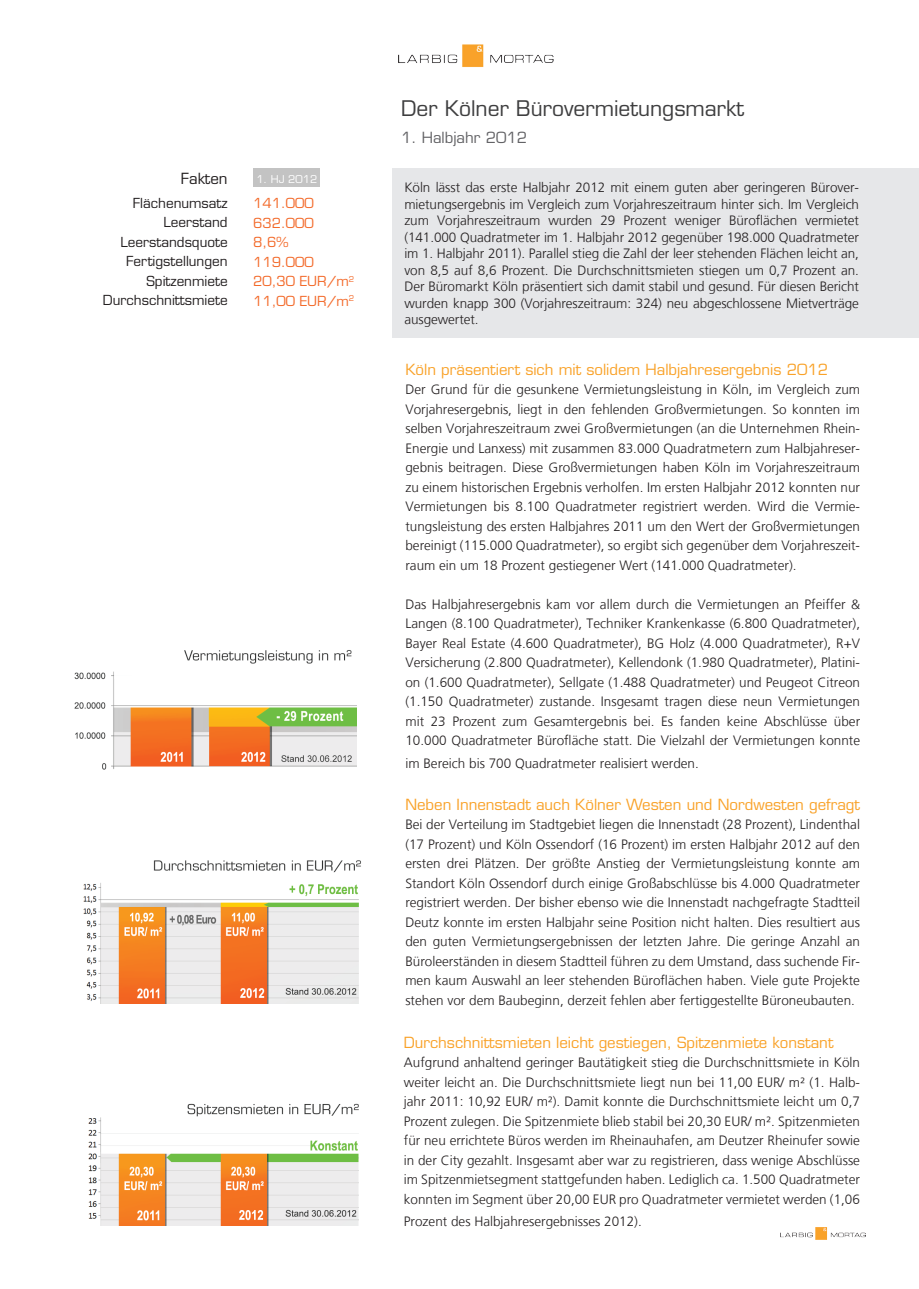
<style>
.page{position:relative;width:919px;height:1289px;background:#fff}
.page>*{position:absolute;margin:0;border:0;box-sizing:border-box;transform-origin:0 0}
.t1{font:21px "Eurostile";color:#3e3e3f}
.t2{font:15px "Eurostile";color:#f9a229}
.t3{font:15px "Eurostile";color:#636366}
.t4{font:15px "Eurostile";color:#231f20}
.t5{font:300 13.5px/19.5px "Frutiger LT";color:#231f20;text-align:justify}
.t6{font:13.5px/19.5px "Eurostile";color:#231f20;text-align:right}
.t7{font:13.5px/19.5px "Eurostile";color:#f36a2a}
.t8{font:10.5px "Eurostile";color:#fff}
</style>
<div class="page">
<div style="left:392px;top:169px;width:526px;height:169px;background:#e6e7e9"></div>
<img style="left:399px;top:45px;width:154px;height:22px">
<img style="left:74px;top:650px;width:282px;height:120px">
<img style="left:88px;top:1103px;width:271px;height:122px">
<img style="left:83px;top:860px;width:278px;height:143px">
<div style="left:253px;top:169px;width:66px;height:18px;background:#c3c3c3"></div>
<img style="left:780px;top:1227px;width:85px;height:12px">
<p class="t4" style="left:181px;top:169px;width:48px">Fakten</p>
<p class="t6" style="left:103px;top:193px;width:126px">Flächenumsatz<br>Leerstand<br>Leerstandsquote<br>Fertigstellungen<br>Spitzenmiete<br>Durchschnittsmiete</p>
<p class="t8" style="left:256px;top:172px;width:62px">1. HJ 2012</p>
<p class="t7" style="left:253px;top:193px;width:103px">141.000<br>632.000<br>8,6%<br>119.000<br>20,30 EUR/m<sup>2<br></sup>11,00 EUR/m<sup>2</sup></p>
<h1 class="t1" style="left:401px;top:95px;width:344px">Der Kölner Bürovermietungsmarkt</h1>
<p class="t3" style="left:401px;top:128px;width:127px">1. Halbjahr 2012</p>
<p class="t5" style="left:404px;top:179px;width:456px;line-height:16.5px">Köln lässt das erste Halbjahr 2012 mit einem guten aber geringeren Bürover&shy;mietungsergebnis im Vergleich zum Vorjahreszeitraum hinter sich. Im Vergleich zum Vorjahreszeitraum wurden 29 Prozent weniger Büroflächen vermietet (141.000 Quadratmeter im 1. Halbjahr 2012 gegenüber 198.000 Quadratmeter im 1. Halbjahr 2011). Parallel stieg die Zahl der leer stehenden Flächen leicht an, von 8,5 auf 8,6 Prozent. Die Durchschnittsmieten stiegen um 0,7 Prozent an.<br>Der Büromarkt Köln präsentiert sich damit stabil und gesund. Für diesen Bericht wurden knapp 300 (Vorjahreszeitraum: 324) neu abgeschlossene Mietverträge ausgewertet.</p>
<p class="t2" style="left:405px;top:360px;width:424px">Köln präsentiert sich mit solidem Halbjahresergebnis 2012</p>
<p class="t5" style="left:405px;top:380px;width:456px">Der Grund für die gesunkene Vermietungsleistung in Köln, im Vergleich zum Vorjahresergebnis, liegt in den fehlenden Großvermietungen. So konnten im selben Vorjahreszeitraum zwei Großvermietungen (an die Unternehmen Rhein-Energie und Lanxess) mit zusammen 83.000 Quadratmetern zum Halbjahreser&shy;gebnis beitragen. Diese Großvermietungen haben Köln im Vorjahreszeitraum zu einem historischen Ergebnis verholfen. Im ersten Halbjahr 2012 konnten nur Vermietungen bis 8.100 Quadratmeter registriert werden. Wird die Vermie&shy;tungsleistung des ersten Halbjahres 2011 um den Wert der Großvermietungen bereinigt (115.000 Quadratmeter), so ergibt sich gegenüber dem Vorjahreszeit&shy;raum ein um 18 Prozent gestiegener Wert (141.000 Quadratmeter).</p>
<p class="t5" style="left:405px;top:594px;width:456px">Das Halbjahresergebnis kam vor allem durch die Vermietungen an Pfeiffer &amp; Langen (8.100 Quadratmeter), Techniker Krankenkasse (6.800 Quadratmeter), Bayer Real Estate (4.600 Quadratmeter), BG Holz (4.000 Quadratmeter), R+V Versicherung (2.800 Quadratmeter), Kellendonk (1.980 Quadratmeter), Platini&shy;on (1.600 Quadratmeter), Sellgate (1.488 Quadratmeter) und Peugeot Citreon (1.150 Quadratmeter) zustande. Insgesamt tragen diese neun Vermietungen mit 23 Prozent zum Gesamtergebnis bei. Es fanden keine Abschlüsse über 10.000 Quadratmeter Bürofläche statt. Die Vielzahl der Vermietungen konnte</p>
<p class="t5" style="left:405px;top:753px;width:295px">im Bereich bis 700 Quadratmeter realisiert werden.</p>
<p class="t2" style="left:405px;top:795px;width:456px">Neben Innenstadt auch Kölner Westen und Nordwesten gefragt</p>
<p class="t5" style="left:405px;top:815px;width:456px">Bei der Verteilung im Stadtgebiet liegen die Innenstadt (28 Prozent), Lindenthal (17 Prozent) und Köln Ossendorf (16 Prozent) im ersten Halbjahr 2012 auf den ersten drei Plätzen. Der größte Anstieg der Vermietungsleistung konnte am Standort Köln Ossendorf durch einige Großabschlüsse bis 4.000 Quadratmeter registriert werden. Der bisher ebenso wie die Innenstadt nachgefragte Stadtteil Deutz konnte im ersten Halbjahr seine Position nicht halten. Dies resultiert aus den guten Vermietungsergebnissen der letzten Jahre. Die geringe Anzahl an Büroleerständen in diesem Stadtteil führen zu dem Umstand, dass suchende Fir&shy;men kaum Auswahl an leer stehenden Büroflächen haben. Viele gute Projekte stehen vor dem Baubeginn, derzeit fehlen aber fertiggestellte Büroneubauten.</p>
<p class="t2" style="left:404px;top:1033px;width:431px">Durchschnittsmieten leicht gestiegen, Spitzenmiete konstant</p>
<p class="t5" style="left:404px;top:1053px;width:457px">Aufgrund anhaltend geringer Bautätigkeit stieg die Durchschnittsmiete in Köln weiter leicht an. Die Durchschnittsmiete liegt nun bei 11,00 EUR/ m² (1. Halb&shy;jahr 2011: 10,92 EUR/ m²). Damit konnte die Durchschnittsmiete leicht um 0,7<br>Prozent zulegen. Die Spitzenmiete blieb stabil bei 20,30 EUR/ m². Spitzenmieten für neu errichtete Büros werden im Rheinauhafen, am Deutzer Rheinufer sowie in der City gezahlt. Insgesamt aber war zu registrieren, dass wenige Abschlüsse im Spitzenmietsegment stattgefunden haben. Lediglich ca. 1.500 Quadratmeter konnten im Segment über 20,00 EUR pro Quadratmeter vermietet werden (1,06</p>
<p class="t5" style="left:404px;top:1212px;width:239px">Prozent des Halbjahresergebnisses 2012).</p>
</div>
